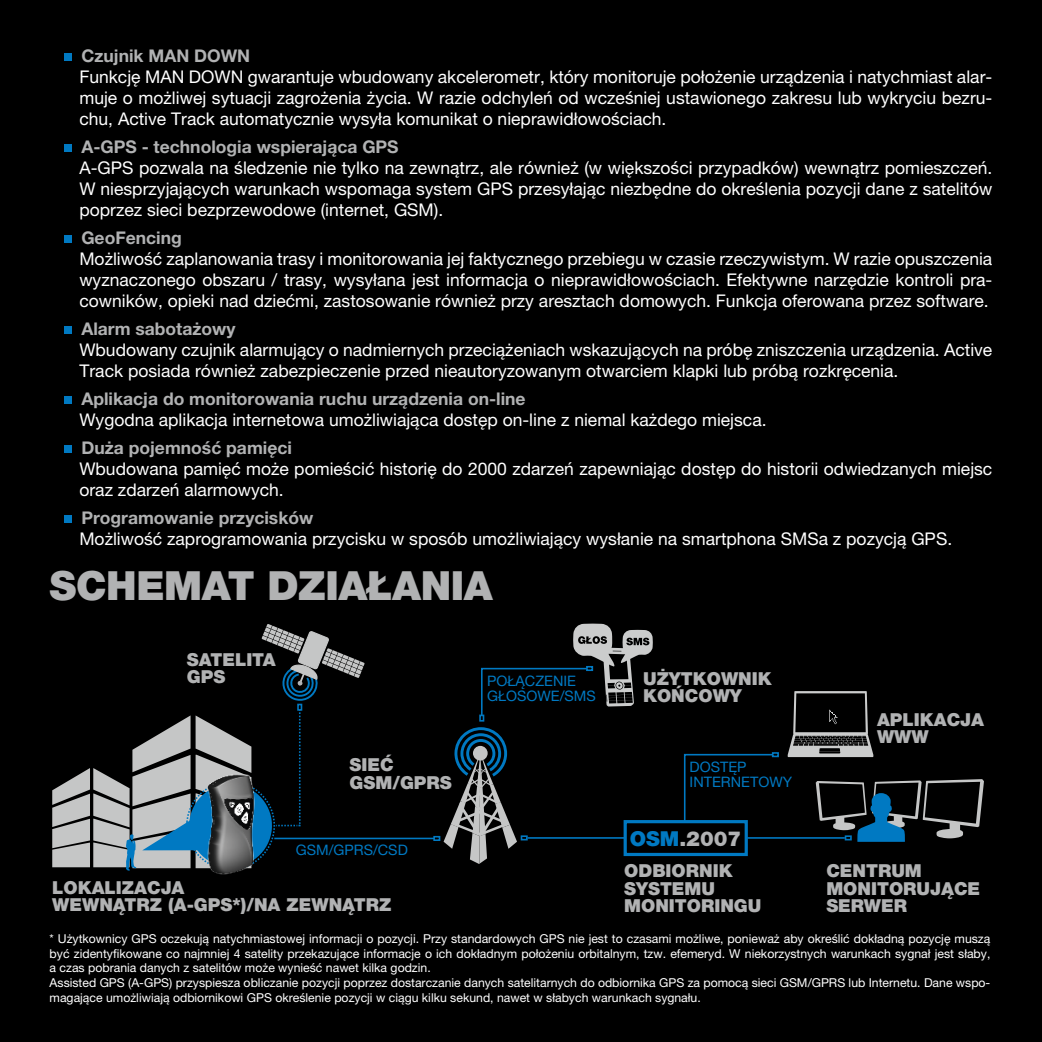
<style>
.page{position:relative;width:1042px;height:1042px;background:#000}
.page>*{position:absolute;margin:0;border:0;box-sizing:border-box;transform-origin:0 0}
.t1{font:900 40.25px "Helvetica Neue LT Pro";letter-spacing:-.01em;color:#b1b2b3}
.t2{font:900 20.65px "Helvetica Neue LT Pro";color:#b1b2b3}
.t3{font:900 17.85px/17.5px "Helvetica Neue LT Pro";color:#b1b2b3}
.t4{font:17.5px/21px "Helvetica Neue LT Pro";color:#fff;text-align:justify}
.t5{font:700 17.5px "Helvetica Neue LT Pro";color:#b1b2b3}
.t6{font:14.53px/15.2px "Helvetica Neue LT Pro";color:#0079c2}
.t7{font:12.25px/14.7px "Helvetica Neue LT Pro";color:#fff}
.s1{color:#0079c2}
</style>
<div class="page">
<p class="t5" style="left:81px;top:45px;width:170px">Czujnik MAN DOWN</p>
<p class="t4" style="left:79px;top:66px;width:79px">Funkcję man</p>
<p class="t4" style="left:189px;top:66px;width:14px">down</p>
<p class="t4" style="left:79px;top:66px;width:914px;text-indent:168px">gwarantuje wbudowany akcelerometr, który monitoruje położenie urządzenia i natychmiast alar&shy;muje o możliwej sytuacji zagrożenia życia. W razie odchyleń od wcześniej ustawionego zakresu lub wykryciu bezru&shy;chu, Active Track automatycznie wysyła komunikat o nieprawidłowościach.</p>
<p class="t5" style="left:81px;top:136px;width:319px">A-GPS - technologia wspierająca GPS</p>
<p class="t4" style="left:79px;top:157px;width:914px">A-GPS pozwala na śledzenie nie tylko na zewnątrz, ale również (w większości przypadków) wewnątrz pomieszczeń.<br>W niesprzyjających warunkach wspomaga system GPS przesyłając niezbędne do określenia pozycji dane z satelitów poprzez sieci bezprzewodowe (internet, GSM).</p>
<p class="t5" style="left:81px;top:227px;width:102px">GeoFencing</p>
<p class="t4" style="left:79px;top:248px;width:914px">Możliwość zaplanowania trasy i monitorowania jej faktycznego przebiegu w czasie rzeczywistym. W razie opuszczenia wyznaczonego obszaru / trasy, wysyłana jest informacja o nieprawidłowościach. Efektywne narzędzie kontroli pra&shy;cowników, opieki nad dziećmi, zastosowanie również przy aresztach domowych. Funkcja oferowana przez software.</p>
<p class="t5" style="left:81px;top:318px;width:156px">Alarm sabotażowy</p>
<p class="t4" style="left:79px;top:339px;width:914px">Wbudowany czujnik alarmujący o nadmiernych przeciążeniach wskazujących na próbę zniszczenia urządzenia. Active<br>Track posiada również zabezpieczenie przed nieautoryzowanym otwarciem klapki lub próbą rozkręcenia.</p>
<p class="t5" style="left:81px;top:388px;width:446px">Aplikacja do monitorowania ruchu urządzenia on-line</p>
<p class="t4" style="left:79px;top:409px;width:689px">Wygodna aplikacja internetowa umożliwiająca dostęp on-line z niemal każdego miejsca.</p>
<p class="t5" style="left:81px;top:437px;width:212px">Duża pojemność pamięci</p>
<p class="t4" style="left:79px;top:458px;width:914px">Wbudowana pamięć może pomieścić historię do 2000 zdarzeń zapewniając dostęp do historii odwiedzanych miejsc oraz zdarzeń alarmowych.</p>
<p class="t5" style="left:81px;top:507px;width:233px">Programowanie przycisków</p>
<p class="t4" style="left:79px;top:528px;width:874px">Możliwość zaprogramowania przycisku w sposób umożliwiający wysłanie na smartphona SMSa z pozycją GPS.</p>
<h1 class="t1" style="left:50px;top:561px;width:445px">SCHEMAT DZIAŁANIA</h1>
<p class="t3" style="left:187px;top:650px;width:91px">SATELITA<br>GPS</p>
<p class="t6" style="left:487px;top:672px;width:110px">POŁĄCZENIE<br>GŁOSOWE/SMS</p>
<p class="t3" style="left:643px;top:669px;width:130px">UŻYTKOWNIK<br>KOŃCOWY</p>
<p class="t3" style="left:349px;top:756px;width:104px">SIEĆ<br>GSM/GPRS</p>
<p class="t6" style="left:689px;top:759px;width:104px">DOSTĘP<br>INTERNETOWY</p>
<p class="t6" style="left:296px;top:842px;width:114px">GSM/GPRS/CSD</p>
<p class="t2" style="left:630px;top:826px;width:113px"><span class="s1">OSM</span>.2007</p>
<p class="t3" style="left:877px;top:711px;width:109px">APLIKACJA<br>WWW</p>
<p class="t3" style="left:624px;top:862px;width:139px">ODBIORNIK<br>SYSTEMU<br>MONITORINGU</p>
<p class="t3" style="left:826px;top:862px;width:155px">CENTRUM<br>MONITORUJĄCE<br>SERWER</p>
<p class="t7" style="left:50px;top:931px;width:942px">* Użytkownicy GPS oczekują natychmiastowej informacji o pozycji. Przy standardowych GPS nie jest to czasami możliwe, ponieważ aby określić dokładną pozycję muszą być zidentyfikowane co najmniej 4 satelity przekazujące informacje o ich dokładnym położeniu orbitalnym, tzw. efemeryd. W niekorzystnych warunkach sygnał jest słaby, a czas pobrania danych z satelitów może wynieść nawet kilka godzin.<br>Assisted GPS (A-GPS) przyspiesza obliczanie pozycji poprzez dostarczanie danych satelitarnych do odbiornika GPS za pomocą sieci GSM/GPRS lub Internetu. Dane wspo&shy;magające umożliwiają odbiornikowi GPS określenie pozycji w ciągu kilku sekund, nawet w słabych warunkach sygnału.</p>
<p class="t3" style="left:52px;top:879px;width:341px">LOKALIZACJA<br>WEWNĄTRZ (A-GPS*)/NA ZEWNĄTRZ</p>
</div>
